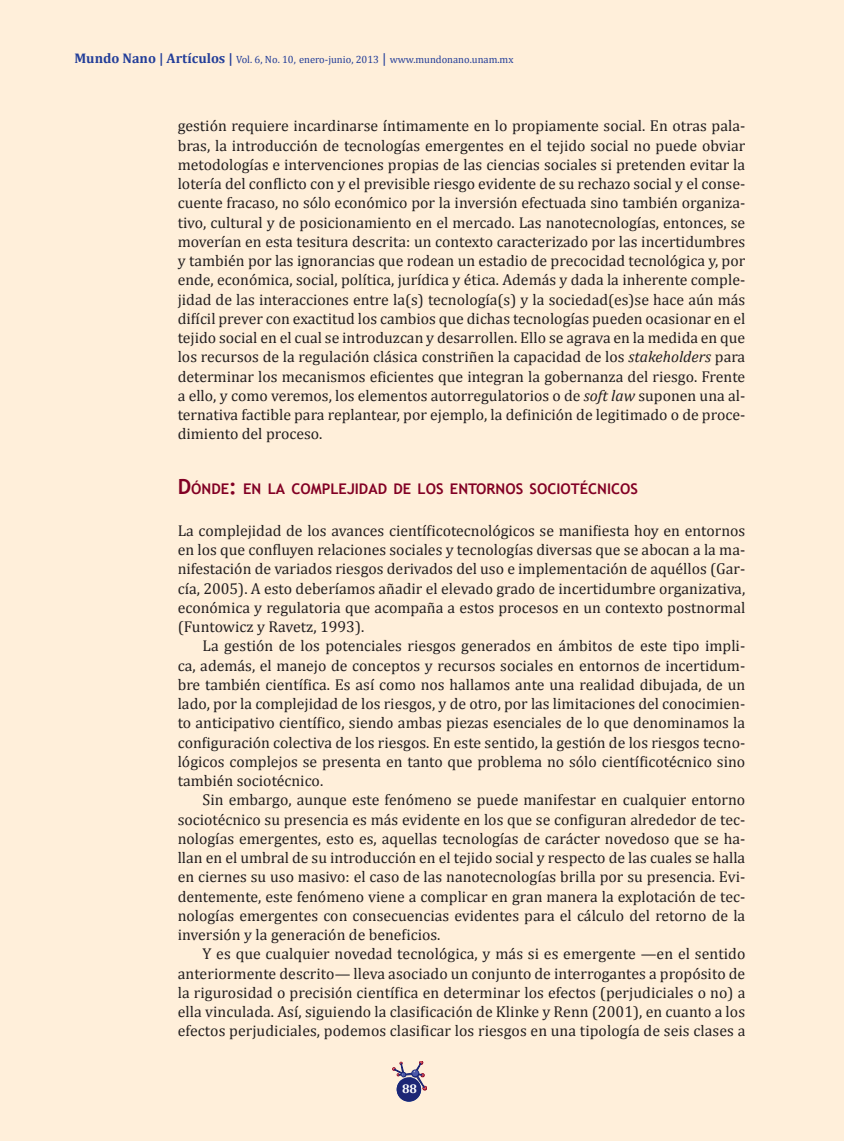
<style>
.page{position:relative;width:844px;height:1141px;background:#fff}
.page>*{position:absolute;margin:0;border:0;box-sizing:border-box;transform-origin:0 0}
.t1{font:15.75px/19.2px "Cambria";color:#231f20;text-align:justify}
.t2{font:700 14.7px "Trebuchet MS";color:#820024}
.t3{font:700 12.6px "Cambria";color:#fff}
.t4{font:10.5px "Cambria";color:#233e99}
.s1{font-weight:700;font-size:14px}
.s2{font-size:14px}
.s3{font-style:italic}
.s4{font-size:21px}
</style>
<div class="page">
<div style="left:0;top:0;width:843px;height:1141px;background:#ffefda"></div>
<svg style="left:392px;top:1061px;width:34px;height:41px"></svg>
<div style="left:396px;top:1077px;width:25px;height:25px;background:#1c2675;border-radius:50%"></div>
<p class="t4" style="left:74px;top:54px;width:440px"><span class="s1">Mundo Nano | Artículos |</span> Vol. 6, No. 10, enero-junio, 2013 <span class="s2">|</span> www.mundonano.unam.mx</p>
<p class="t1" style="left:178px;top:116px;width:569px">gestión requiere incardinarse íntimamente en lo propiamente social. En otras pala&shy;bras, la introducción de tecnologías emergentes en el tejido social no puede obviar metodologías e intervenciones propias de las ciencias sociales si pretenden evitar la lotería del conflicto con y el previsible riesgo evidente de su rechazo social y el conse&shy;cuente fracaso, no sólo económico por la inversión efectuada sino también organiza&shy;tivo, cultural y de posicionamiento en el mercado. Las nanotecnologías, entonces, se moverían en esta tesitura descrita: un contexto caracterizado por las incertidumbres y también por las ignorancias que rodean un estadio de precocidad tecnológica y, por ende, económica, social, política, jurídica y ética. Además y dada la inherente comple&shy;jidad de las interacciones entre la(s) tecnología(s) y la sociedad(es)se hace aún más difícil prever con exactitud los cambios que dichas tecnologías pueden ocasionar en el tejido social en el cual se introduzcan y desarrollen. Ello se agrava en la medida en que los recursos de la regulación clásica constriñen la capacidad de los <span class="s3">stakeholders</span> para determinar los mecanismos eficientes que integran la gobernanza del riesgo. Frente a ello, y como veremos, los elementos autorregulatorios o de <span class="s3">soft law</span> suponen una al&shy;ternativa factible para replantear, por ejemplo, la definición de legitimado o de proce&shy;dimiento del proceso.</p>
<p class="t2" style="left:178px;top:480px;width:461px"><span class="s4">D</span>ÓNDE<span class="s4">:</span> EN LA COMPLEJIDAD DE LOS ENTORNOS SOCIOTÉCNICOS</p>
<p class="t1" style="left:178px;top:521px;width:569px">La complejidad de los avances científicotecnológicos se manifiesta hoy en entornos en los que confluyen relaciones sociales y tecnologías diversas que se abocan a la ma&shy;nifestación de variados riesgos derivados del uso e implementación de aquéllos (Gar&shy;cía, 2005). A esto deberíamos añadir el elevado grado de incertidumbre organizativa, económica y regulatoria que acompaña a estos procesos en un contexto postnormal (Funtowicz y Ravetz, 1993).</p>
<p class="t1" style="left:178px;top:636px;width:569px;text-indent:25px">La gestión de los potenciales riesgos generados en ámbitos de este tipo impli&shy;ca, además, el manejo de conceptos y recursos sociales en entornos de incertidum&shy;bre también científica. Es así como nos hallamos ante una realidad dibujada, de un lado, por la complejidad de los riesgos, y de otro, por las limitaciones del conocimien&shy;to anticipativo científico, siendo ambas piezas esenciales de lo que denominamos la configuración colectiva de los riesgos. En este sentido, la gestión de los riesgos tecno&shy;lógicos complejos se presenta en tanto que problema no sólo científicotécnico sino también sociotécnico.</p>
<p class="t1" style="left:178px;top:790px;width:569px;text-indent:25px">Sin embargo, aunque este fenómeno se puede manifestar en cualquier entorno sociotécnico su presencia es más evidente en los que se configuran alrededor de tec&shy;nologías emergentes, esto es, aquellas tecnologías de carácter novedoso que se ha&shy;llan en el umbral de su introducción en el tejido social y respecto de las cuales se halla en ciernes su uso masivo: el caso de las nanotecnologías brilla por su presencia. Evi&shy;dentemente, este fenómeno viene a complicar en gran manera la explotación de tec&shy;nologías emergentes con consecuencias evidentes para el cálculo del retorno de la inversión y la generación de beneficios.</p>
<p class="t1" style="left:178px;top:944px;width:569px;text-indent:25px">Y es que cualquier novedad tecnológica, y más si es emergente —en el sentido anteriormente descrito— lleva asociado un conjunto de interrogantes a propósito de la rigurosidad o precisión científica en determinar los efectos (perjudiciales o no) a ella vinculada. Así, siguiendo la clasificación de Klinke y Renn (2001), en cuanto a los efectos perjudiciales, podemos clasificar los riesgos en una tipología de seis clases a</p>
<p class="t3" style="left:402px;top:1081px;width:16px">88</p>
</div>
